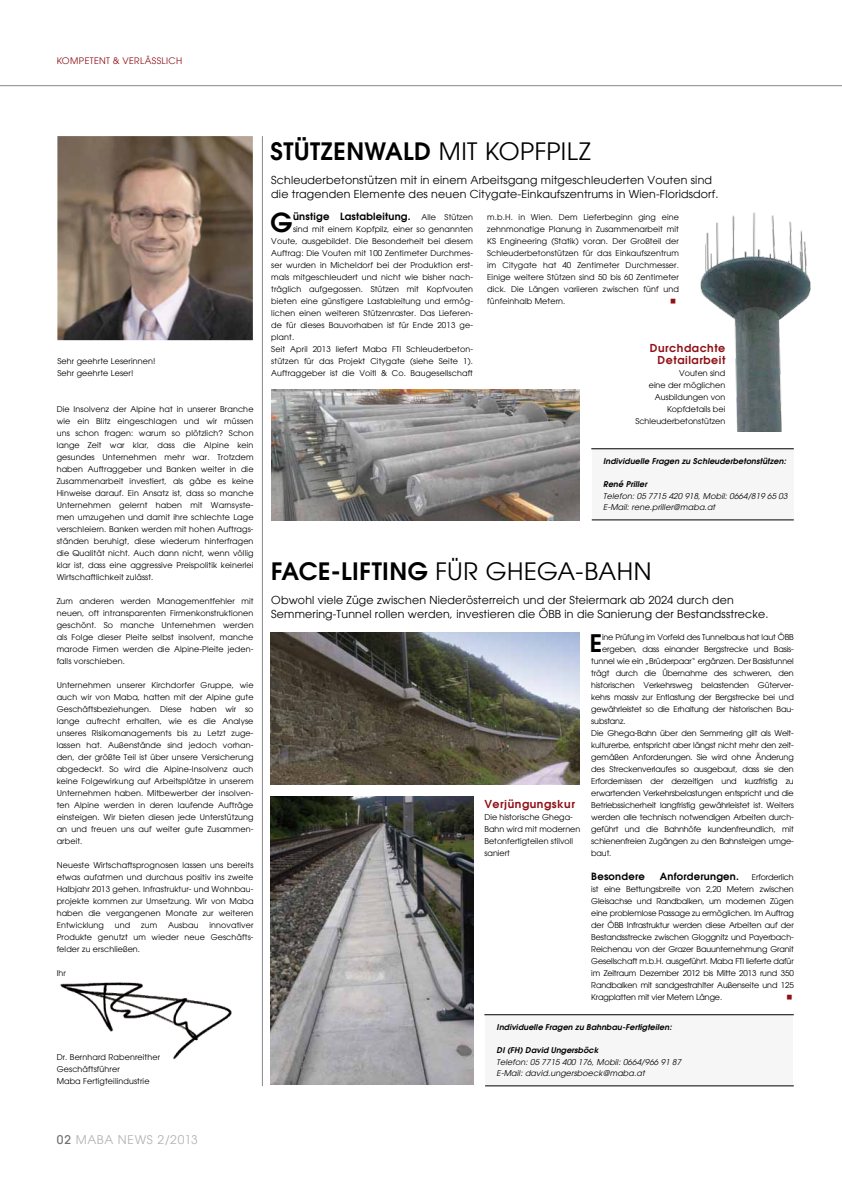
<style>
.page{position:relative;width:842px;height:1191px;background:#fff}
.page>*{position:absolute;margin:0;border:0;box-sizing:border-box;transform-origin:0 0}
.t1{font:600 26.2px "Avant Garde";color:#000}
.t2{font:600 24.2px "Avant Garde";color:#000}
.t3{font:600 24px "Avant Garde";letter-spacing:.02em;color:#000}
.t4{font:24px "Avant Garde";letter-spacing:.025em;color:#000}
.t5{font:16px "Wingdings";color:#8f1117}
.t6{font:12px "Avant Garde";letter-spacing:.05em;color:#b1b3b4}
.t7{font:11px/14px "Avant Garde";letter-spacing:.015em;color:#000}
.t8{font:600 11px/12px "Avant Garde";letter-spacing:.05em;color:#8f1117;text-align:right}
.t9{font:600 10px "Avant Garde";letter-spacing:.025em;color:#000}
.t10{font:9px "Avant Garde";letter-spacing:.04em;color:#8f1117}
.t11{font:8px/12px "Avant Garde";letter-spacing:.015em;color:#000;text-align:justify}
.t12{font:8px "Avant Garde";letter-spacing:-.015em;color:#000}
.t13{font:italic 8px/11.5px "Avant Garde";letter-spacing:.015em;color:#000}
.t14{font:italic 600 8px "Avant Garde";letter-spacing:.015em;color:#000}
.s1{font-weight:400}
.s2{font-weight:400;font-size:8px}
.s3{font-weight:600}
.s4{font-weight:500;color:#707172}
</style>
<div class="page">
<hr style="left:0;top:85px;width:842px;height:1px;background:#87888a">
<img style="left:60px;top:982px;width:172px;height:77px">
<img style="left:57px;top:136px;width:196px;height:204px">
<hr style="left:262px;top:136px;width:1px;height:950px;background:#87888a">
<div style="left:485px;top:1014px;width:308px;height:72px;background:#f6f6f6"></div>
<hr style="left:484px;top:1014px;width:310px;height:1px;background:#000">
<hr style="left:485px;top:1085px;width:309px;height:1px;background:#000">
<div style="left:592px;top:448px;width:201px;height:72px;background:#f6f6f6"></div>
<hr style="left:591px;top:448px;width:203px;height:1px;background:#000">
<hr style="left:592px;top:520px;width:202px;height:1px;background:#000">
<img style="left:271px;top:796px;width:202px;height:288px">
<img style="left:700px;top:212px;width:111px;height:219px">
<img style="left:271px;top:632px;width:309px;height:152px">
<img style="left:271px;top:389px;width:309px;height:131px">
<p class="t10" style="left:57px;top:55px;width:127px">KOMPETENT &amp; VERLÄSSLICH</p>
<p class="t11" style="left:57px;top:355px;width:100px">Sehr geehrte Leserinnen!<br>Sehr geehrte Leser!</p>
<p class="t11" style="left:57px;top:403px;width:198px">Die Insolvenz der Alpine hat in unserer Branche wie ein Blitz eingeschlagen und wir müssen uns schon fragen: warum so plötzlich? Schon lange Zeit war klar, dass die Alpine kein gesundes -U nternehmen mehr war. Trotzdem haben Auftraggeber und Banken weiter in die -Zusammenarbeit investiert, als gäbe es keine Hinweise darauf. Ein Ansatz ist, dass so manche Unternehmen gelernt haben mit Warnsyste&shy;men umzugehen und damit ihre schlechte Lage verschleiern. Banken werden mit hohen Auftrags&shy;ständen beruhigt, diese wiederum hinterfragen die Qualität nicht. Auch dann nicht, wenn völlig klar ist, dass eine aggressive Preispolitik keinerlei Wirtschaftlichkeit zulässt.</p>
<p class="t11" style="left:57px;top:595px;width:198px">Zum anderen werden Managementfehler mit neuen, oft intransparenten Firmenkonstruktionen geschönt. So manche Unternehmen werden als Folge dieser Pleite selbst insolvent, manche marode Firmen werden die Alpine-Pleite jeden&shy;falls vorschieben.</p>
<p class="t11" style="left:57px;top:679px;width:198px">Unternehmen unserer Kirchdorfer Gruppe, wie auch wir von Maba, hatten mit der Alpine gute Geschäftsbeziehungen. Diese haben wir so lange aufrecht erhalten, wie es die Analyse unseres -Risikomanagements bis zu Letzt zuge&shy;lassen hat. Außenstände sind jedoch vorhan&shy;den, der größte Teil ist über unsere Versicherung abgedeckt. So wird die Alpine-Insolvenz auch keine Folgewirkung auf Arbeitsplätze in unserem -U nternehmen haben. Mitbewerber der insolven&shy;ten Alpine werden in deren laufende Aufträge einsteigen. Wir bieten diesen jede Unterstützung an und freuen uns auf weiter gute Zusammen&shy;arbeit.</p>
<p class="t11" style="left:57px;top:859px;width:198px">Neueste Wirtschaftsprognosen lassen uns bereits etwas aufatmen und durchaus positiv ins zweite Halbjahr 2013 gehen. Infrastruktur- und Wohnbau&shy;projekte kommen zur Umsetzung. Wir von Maba haben die vergangenen Monate zur weiteren Entwicklung</p>
<p class="t11" style="left:57px;top:919px;width:198px;text-indent:153px">innovativer Produkte genutzt um wieder neue Geschäfts&shy;felder zu erschließen.</p>
<p class="t11" style="left:57px;top:967px;width:11px">Ihr</p>
<p class="t11" style="left:115px;top:919px;width:17px">und</p>
<p class="t11" style="left:141px;top:919px;width:18px">zum</p>
<p class="t11" style="left:168px;top:919px;width:32px">Ausbau</p>
<p class="t11" style="left:57px;top:1051px;width:105px;text-align:left">Dr. Bernhard Rabenreither<br>Geschäftsführer<br>Maba Fertigteilindustrie</p>
<h3 class="t3" style="left:271px;top:135px;width:262px">Stützenwald <span class="s1">mit Kopfpi</span></h3>
<h3 class="t4" style="left:567px;top:137px;width:25px">lz</h3>
<h3 class="t7" style="left:271px;top:173px;width:449px">Schleuderbetonstützen mit in einem Arbeitsgang mitgeschleuderten Vouten sind die tragenden Elemente des neuen Citygate-Einkaufszentrums in Wien-Floridsdorf.</h3>
<h1 class="t1" style="left:271px;top:205px;width:24px">G</h1>
<p class="t9" style="left:293px;top:210px;width:182px">ünstige Lastableitung. <span class="s2">Alle Stützen</span></p>
<p class="t11" style="left:271px;top:223px;width:203px;text-align:left;text-indent:22px">sind mit einem Kopfpilz, einer so genannten Voute, ausgebildet. Die Besonderheit bei diesem Auftrag: Die Vouten mit 100 -Zentimeter Durchmes&shy;ser wurden in Micheldorf bei der Produktion erst&shy;mals mitgeschleudert und nicht wie bisher nach&shy;träglich aufgegossen. Stützen mit Kopfvouten bieten eine günstigere Lastableitung und ermög&shy;lichen einen weiteren Stützenraster. Das Lieferen&shy;de für dieses Bauvorhaben ist für Ende 2013 ge&shy;plant.<br>Seit April 2013 liefert Maba FTI Schleuderbeton&shy;stützen für das Projekt Citygate (siehe Seite 1).<br>Auftraggeber ist die Voitl &amp; Co. Baugesellschaft</p>
<p class="t11" style="left:487px;top:211px;width:193px">m.b.H. in Wien. Dem Lieferbeginn ging eine zehnmonatige Planung in Zusammenarbeit mit KS Engineering (Statik) voran. Der Großteil der Schleuderbetonstützen für das Einkaufszentrum im Citygate hat 40 Zentimeter Durchmesser.<br>Einige weitere Stützen sind 50 bis 60 Zentimeter dick. Die Längen variieren zwischen fünf und fünfeinhalb Metern.</p>
<h3 class="t5" style="left:669px;top:292px;width:9px">▪</h3>
<h3 class="t8" style="left:650px;top:342px;width:77px">Durchdachte -Detailarbeit</h3>
<p class="t11" style="left:635px;top:367px;width:91px;text-align:right">Vouten sind<br>eine der möglichen<br>Ausbildungen von<br>Kopfdetails bei<br>Schleuderbetonstützen</p>
<p class="t14" style="left:603px;top:456px;width:184px">Individuelle Fragen zu Schleuderbetonstützen:</p>
<p class="t14" style="left:603px;top:479px;width:45px">René Priller</p>
<p class="t13" style="left:603px;top:490px;width:186px">Telefon: 05 7715 420 918, Mobil: 0664/819 65 03<br>E-Mail: rene.priller@maba.at</p>
<h3 class="t3" style="left:271px;top:555px;width:81px">Face-Lifti</h3>
<h3 class="t4" style="left:389px;top:557px;width:136px"><span class="s3">ng</span> für Ghega</h3>
<h3 class="t4" style="left:575px;top:557px;width:77px">-Bahn</h3>
<h3 class="t7" style="left:271px;top:593px;width:499px">Obwohl viele Züge zwischen Niederösterreich und der Steiermark ab 2024 durch den<br>Semmering-Tunnel rollen werden, investieren die ÖBB in die Sanierung der Bestandsstrecke.</h3>
<h2 class="t2" style="left:590px;top:627px;width:14px">E</h2>
<p class="t12" style="left:602px;top:632px;width:193px">ine Prüfung im Vorfeld des Tunnelbaus hat laut ÖBB</p>
<p class="t12" style="left:602px;top:644px;width:193px">ergeben, dass einander Bergstrecke und Basis-</p>
<p class="t12" style="left:591px;top:656px;width:204px">tunnel wie ein „Brüderpaar“ ergänzen. Der Basistunnel</p>
<p class="t12" style="left:591px;top:668px;width:204px">trägt durch die Übernahme des schweren, den</p>
<p class="t12" style="left:591px;top:680px;width:204px">historischen Verkehrsweg belastenden Güterver-</p>
<p class="t12" style="left:591px;top:692px;width:204px">kehrs massiv zur Entlastung der Bergstrecke bei und</p>
<p class="t12" style="left:591px;top:704px;width:204px">gewährleistet so die Erhaltung der historischen Bau-</p>
<p class="t11" style="left:591px;top:715px;width:36px">substanz.</p>
<p class="t12" style="left:591px;top:728px;width:204px">Die Ghega-Bahn über den Semmering gilt als Welt-</p>
<p class="t12" style="left:591px;top:740px;width:204px">kulturerbe, entspricht aber längst nicht mehr den zeit-</p>
<p class="t12" style="left:591px;top:752px;width:204px">gemäßen Anforderungen. Sie wird ohne Änderung</p>
<p class="t12" style="left:591px;top:764px;width:204px">des Streckenverlaufes so ausgebaut, dass sie den</p>
<p class="t12" style="left:591px;top:776px;width:204px">Erfordernissen der derzeitigen und kurzfristig zu</p>
<p class="t12" style="left:591px;top:788px;width:204px">erwartenden Verkehrsbelastungen entspricht und die</p>
<p class="t12" style="left:591px;top:800px;width:204px">Betriebssicherheit langfristig gewährleistet ist. Weiters</p>
<p class="t12" style="left:591px;top:812px;width:204px">werden alle technisch notwendigen Arbeiten durch-</p>
<p class="t12" style="left:591px;top:824px;width:204px">geführt und die Bahnhöfe kundenfreundlich, mit</p>
<p class="t12" style="left:591px;top:836px;width:204px">schienenfreien Zugängen zu den Bahnsteigen umge-</p>
<p class="t11" style="left:591px;top:847px;width:22px">baut.</p>
<p class="t9" style="left:591px;top:870px;width:55px">Besondere</p>
<p class="t9" style="left:660px;top:870px;width:81px">Anforderungen.</p>
<h3 class="t8" style="left:484px;top:798px;width:92px">Verjüngungskur</h3>
<p class="t11" style="left:484px;top:811px;width:98px;text-align:left">Die historische Ghega-<br>Bahn wird mit modernen<br>Betonfertigteilen stilvoll saniert</p>
<p class="t11" style="left:591px;top:871px;width:204px;text-indent:161px">Erforderlich ist eine Bettungsbreite von 2,20 Metern zwischen Gleisachse und Randbalken, um modernen Zügen eine problemlose Passage zu ermöglichen. Im Auftrag der ÖBB Infrastruktur werden diese Arbeiten auf der Bestandsstrecke zwischen Gloggnitz und Payerbach-Reichenau von der Grazer Bauunternehmung Granit Gesellschaft m.b.H. ausgeführt. Maba FTI lieferte dafür im Zeitraum Dezember 2012 bis Mitte 2013 rund 350<br>Randbalken mit sandgestrahlter Außenseite und 125<br>Kragplatten mit vier Metern Länge.</p>
<h3 class="t5" style="left:786px;top:988px;width:9px">▪</h3>
<p class="t14" style="left:497px;top:1022px;width:176px">Individuelle Fragen zu Bahnbau-Fertigteilen:</p>
<p class="t14" style="left:497px;top:1045px;width:103px">DI (FH) David Ungersböck</p>
<p class="t13" style="left:497px;top:1056px;width:186px">Telefon: 05 7715 400 176, Mobil: 0664/966 91 87<br>E-Mail: david.ungersboeck@maba.at</p>
<h3 class="t6" style="left:57px;top:1132px;width:142px"><span class="s4">02</span> MABA N EWS 2/2013</h3>
</div>
